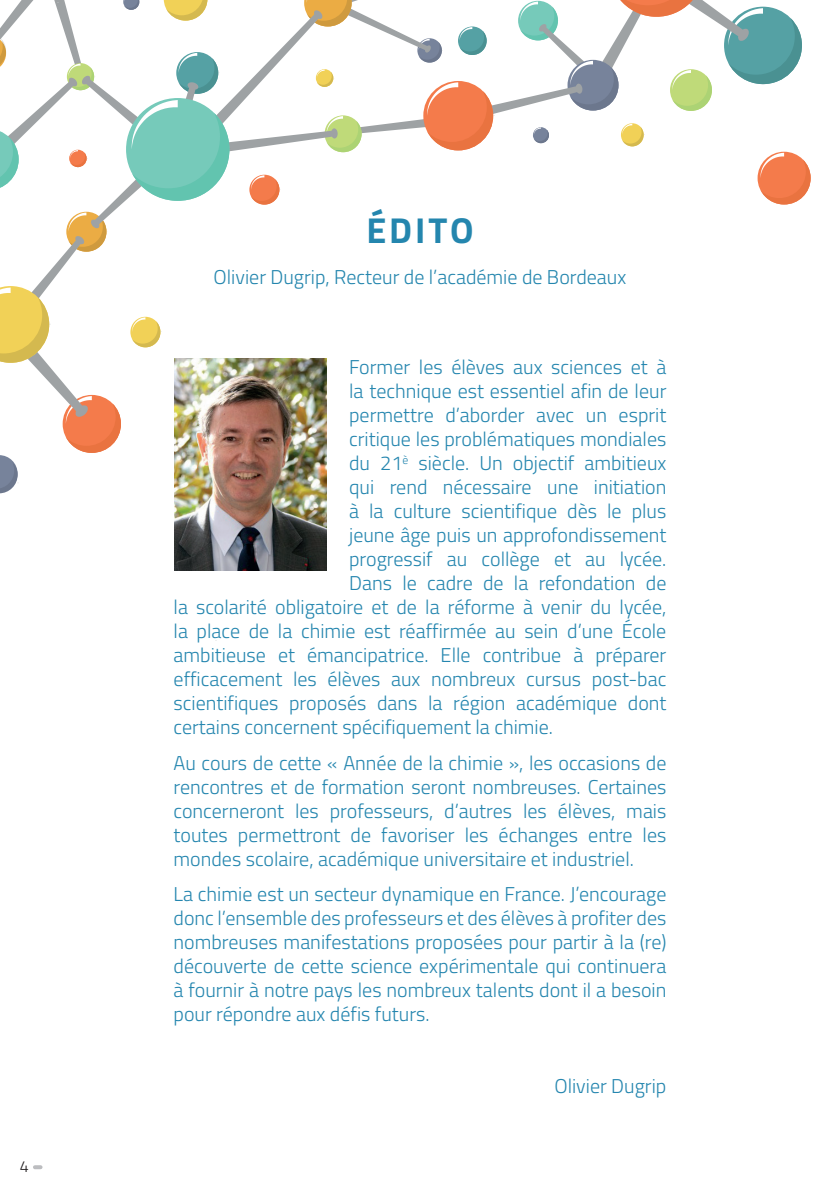
<style>
.page{position:relative;width:840px;height:1191px;background:#fff}
.page>*{position:absolute;margin:0;border:0;box-sizing:border-box;transform-origin:0 0}
.t1{font:700 36px "Titillium Web";letter-spacing:.08em;color:#2486ae}
.t2{font:300 20px/24px "Titillium Web";color:#2586af;text-align:justify}
.t3{font:300 20px "Titillium Web";color:#2486ae}
.t4{font:300 16px "Titillium Web";color:#231f20}
</style>
<div class="page">
<svg style="left:35px;top:1165px;width:6px;height:4px"></svg>
<hr style="left:839px;top:0;width:1px;height:1191px;background:#137aa6">
<svg style="left:0;top:0;width:810px;height:502px"></svg>
<img style="left:174px;top:359px;width:152px;height:211px">
<p class="t4" style="left:20px;top:1155px;width:10px">4</p>
<h1 class="t1" style="left:366px;top:203px;width:108px">ÉDITO</h1>
<p class="t3" style="left:213px;top:263px;width:414px">Olivier Dugrip, Recteur de l’académie de Bordeaux</p>
<p class="t2" style="left:349px;top:354px;width:318px">Former les élèves aux sciences et à</p>
<p class="t2" style="left:349px;top:378px;width:318px">la technique est essentiel afin de leur</p>
<p class="t2" style="left:349px;top:402px;width:318px">permettre d’aborder avec un esprit</p>
<p class="t2" style="left:349px;top:426px;width:318px">critique les problématiques mondiales</p>
<p class="t2" style="left:349px;top:450px;width:318px">du 21<sup>è</sup> siècle. Un objectif ambitieux</p>
<p class="t2" style="left:349px;top:474px;width:318px">qui rend nécessaire une initiation</p>
<p class="t2" style="left:349px;top:498px;width:318px">à la culture scientifique dès le plus</p>
<p class="t2" style="left:349px;top:522px;width:318px">jeune âge puis un approfondissement</p>
<p class="t2" style="left:349px;top:546px;width:318px">progressif au collège et au lycée.</p>
<p class="t2" style="left:349px;top:570px;width:318px">Dans le cadre de la refondation de</p>
<p class="t2" style="left:173px;top:594px;width:494px">la scolarité obligatoire et de la réforme à venir du lycée,</p>
<p class="t2" style="left:173px;top:618px;width:494px">la place de la chimie est réaffirmée au sein d’une École</p>
<p class="t2" style="left:173px;top:642px;width:494px">ambitieuse et émancipatrice. Elle contribue à préparer</p>
<p class="t2" style="left:173px;top:666px;width:494px">efficacement les élèves aux nombreux cursus post-bac</p>
<p class="t2" style="left:173px;top:690px;width:494px">scientifiques proposés dans la région académique dont</p>
<p class="t2" style="left:173px;top:714px;width:380px">certains concernent spécifiquement la chimie.</p>
<p class="t2" style="left:173px;top:750px;width:494px">Au cours de cette « Année de la chimie », les occasions de rencontres et de formation seront nombreuses. Certaines concerneront les professeurs, d’autres les élèves, mais toutes permettront de favoriser les échanges entre les mondes scolaire, académique universitaire et industriel.</p>
<p class="t2" style="left:173px;top:881px;width:494px">La chimie est un secteur dynamique en France. J’encourage donc l’ensemble des professeurs et des élèves à profiter des nombreuses manifestations proposées pour partir à la (re) découverte de cette science expérimentale qui continuera à fournir à notre pays les nombreux talents dont il a besoin pour répondre aux défis futurs.</p>
<p class="t2" style="left:554px;top:1073px;width:113px">Olivier Dugrip</p>
</div>
